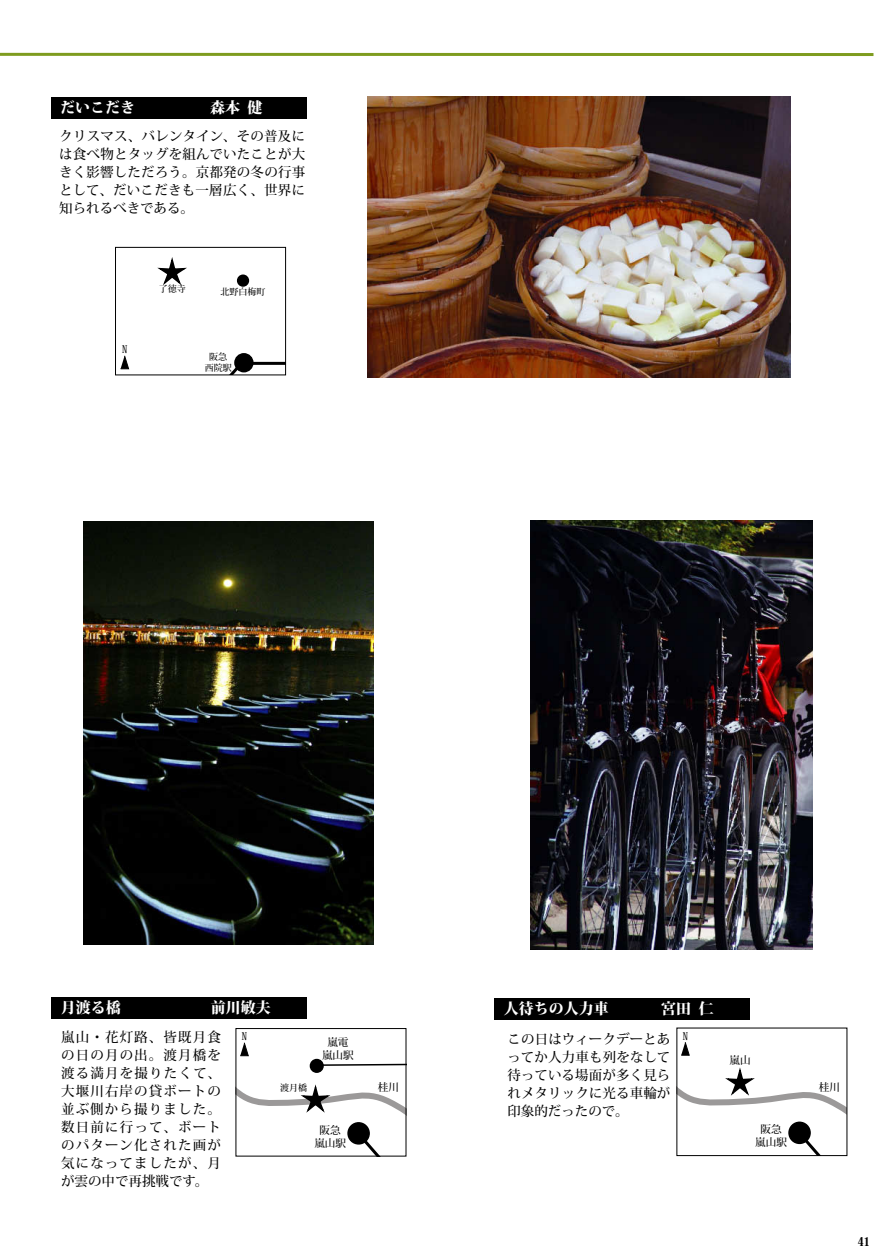
<style>
.page{position:relative;width:888px;height:1260px;background:#fff}
.page>*{position:absolute;margin:0;border:0;box-sizing:border-box;transform-origin:0 0}
.t1{font:15px "Koz Min Pro Heavy 90 ms RKSJ H";color:#fff}
.t2{font:500 13.5px/18px "Koz Min Pro";letter-spacing:.015em;color:#000;text-align:justify}
.t3{font:12px "Koz Min Pro Heavy 90 ms RKSJ H";color:#000}
.t4{font:500 10.65px/12.9px "Koz Min Pro";color:#000;text-align:center}
.t5{font:500 10.5px "Koz Min Pro";color:#000}
.t6{font:500 9px/10.5px "Koz Min Pro";color:#000;text-align:center}
</style>
<div class="page">
<img style="left:531px;top:520px;width:281px;height:429px">
<img style="left:83px;top:521px;width:290px;height:423px">
<div style="left:52px;top:997px;width:255px;height:22px;background:#000"></div>
<hr style="left:0;top:53px;width:874px;height:3px;background:#7e9c1f">
<img style="left:368px;top:97px;width:423px;height:281px">
<div style="left:51px;top:97px;width:255px;height:22px;background:#000"></div>
<div style="left:495px;top:998px;width:255px;height:22px;background:#000"></div>
<svg style="left:120px;top:355px;width:9px;height:14px"></svg>
<div style="left:234px;top:353px;width:20px;height:19px;background:#000;border:2px solid #000;border-radius:50%"></div>
<svg style="left:157px;top:258px;width:30px;height:27px"></svg>
<div style="left:237px;top:275px;width:12px;height:12px;background:#000;border:2px solid #000;border-radius:50%"></div>
<svg style="left:231px;top:360px;width:53px;height:13px"></svg>
<div style="left:115px;top:247px;width:171px;height:128px;border:1px solid #000"></div>
<svg style="left:238px;top:1042px;width:166px;height:112px"></svg>
<div style="left:310px;top:1059px;width:14px;height:14px;background:#000;border:2px solid #000;border-radius:50%"></div>
<div style="left:236px;top:1028px;width:170px;height:128px;border:1px solid #000"></div>
<svg style="left:679px;top:1042px;width:166px;height:112px"></svg>
<p class="t1" style="left:60px;top:97px;width:76px">だいこだき</p>
<p class="t1" style="left:210px;top:97px;width:54px">森本健</p>
<p class="t2" style="left:59px;top:126px;width:248px">クリスマス、バレンタイン、その普及には食べ物とタッグを組んでいたことが大きく影響しただろう。京都発の冬の行事として、だいこだきも一層広く、世界に知られるべきである。</p>
<p class="t5" style="left:122px;top:342px;width:7px">N</p>
<p class="t6" style="left:159px;top:283px;width:28px">了徳寺</p>
<p class="t6" style="left:221px;top:286px;width:46px">北野白梅町</p>
<p class="t6" style="left:205px;top:351px;width:28px">阪急西院駅</p>
<p class="t1" style="left:61px;top:997px;width:62px">月渡る橋</p>
<p class="t1" style="left:211px;top:997px;width:61px">前川敏夫</p>
<p class="t1" style="left:504px;top:998px;width:106px">人待ちの人力車</p>
<p class="t1" style="left:661px;top:998px;width:54px">宮田仁</p>
<p class="t2" style="left:61px;top:1027px;width:162px">嵐山・花灯路、皆既月食の日の月の出。渡月橋を渡る満月を撮りたくて、大堰川右岸の貸ボートの並ぶ側から撮りました。数日前に行って、ボートのパターン化された画が気になってましたが、月が雲の中で再挑戦です。</p>
<p class="t5" style="left:242px;top:1029px;width:7px">N</p>
<p class="t4" style="left:322px;top:1035px;width:33px">嵐電嵐山駅</p>
<p class="t6" style="left:280px;top:1082px;width:28px">渡月橋</p>
<p class="t4" style="left:378px;top:1080px;width:23px">桂川</p>
<p class="t4" style="left:314px;top:1123px;width:33px">阪急嵐山駅</p>
<p class="t2" style="left:507px;top:1029px;width:165px">この日はウィークデーとあってか人力車も列をなして待っている場面が多く見られメタリックに光る車輪が印象的だったので。</p>
<p class="t5" style="left:683px;top:1028px;width:7px">N</p>
<p class="t4" style="left:730px;top:1054px;width:23px">嵐山</p>
<p class="t4" style="left:755px;top:1122px;width:33px">阪急嵐山駅</p>
<p class="t4" style="left:819px;top:1080px;width:23px">桂川</p>
<p class="t3" style="left:858px;top:1233px;width:14px">41</p>
</div>
